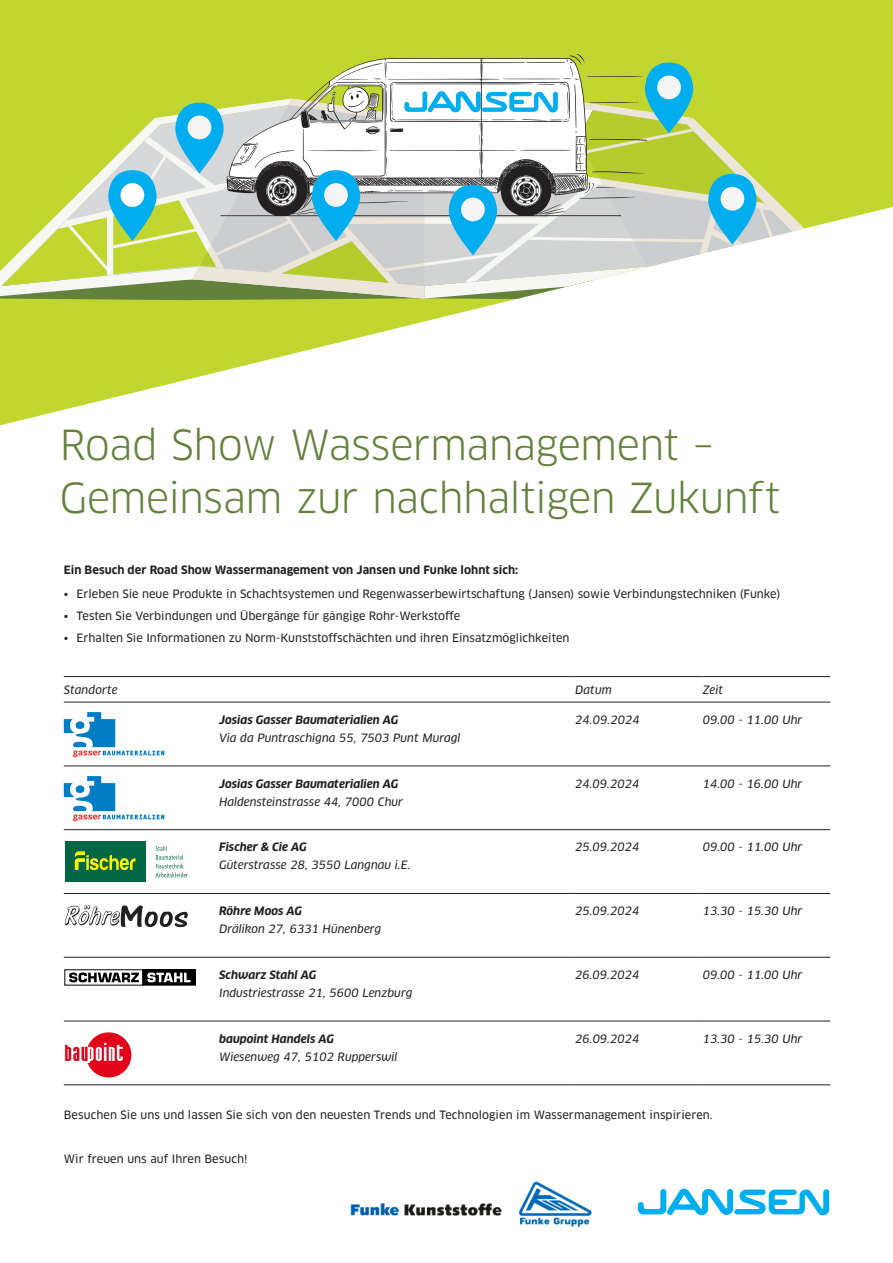
<style>
.page{position:relative;width:893px;height:1263px;background:#fff}
.page>*{position:absolute;margin:0;border:0;box-sizing:border-box;transform-origin:0 0}
.t1{font:40.5px/52.5px "Clan Pro";letter-spacing:-.015em;color:#63813c}
.t2{font:11.25px "Clan Pro News";color:#231f20}
.t3{font:italic 11.25px "Clan Pro News";color:#231f20}
.t4{font:italic 700 11.25px "Clan Pro";color:#231f20}
.t5{font:700 11.25px "Clan Pro";letter-spacing:.005em;color:#231f20}
</style>
<div class="page">
<svg style="left:638px;top:1189px;width:191px;height:26px"></svg>
<img style="left:351px;top:1181px;width:241px;height:46px">
<svg style="left:0;top:0;width:893px;height:425px;fill:#c1d72f"></svg>
<hr style="left:575px;top:766px;width:128px;height:1px;background:#231f20">
<hr style="left:703px;top:766px;width:127px;height:1px;background:#231f20">
<hr style="left:64px;top:829px;width:155px;height:1px;background:#231f20">
<hr style="left:219px;top:829px;width:356px;height:1px;background:#231f20">
<hr style="left:575px;top:829px;width:128px;height:1px;background:#231f20">
<hr style="left:703px;top:829px;width:127px;height:1px;background:#231f20">
<hr style="left:64px;top:893px;width:155px;height:1px;background:#231f20">
<hr style="left:219px;top:893px;width:356px;height:1px;background:#231f20">
<hr style="left:575px;top:893px;width:128px;height:1px;background:#231f20">
<hr style="left:703px;top:893px;width:127px;height:1px;background:#231f20">
<hr style="left:64px;top:957px;width:155px;height:1px;background:#231f20">
<hr style="left:219px;top:957px;width:356px;height:1px;background:#231f20">
<hr style="left:575px;top:957px;width:128px;height:1px;background:#231f20">
<hr style="left:703px;top:957px;width:127px;height:1px;background:#231f20">
<hr style="left:64px;top:1021px;width:155px;height:1px;background:#231f20">
<hr style="left:219px;top:1021px;width:356px;height:1px;background:#231f20">
<hr style="left:575px;top:1021px;width:128px;height:1px;background:#231f20">
<hr style="left:703px;top:1021px;width:127px;height:1px;background:#231f20">
<hr style="left:64px;top:1084px;width:155px;height:1px;background:#231f20">
<hr style="left:219px;top:1084px;width:356px;height:1px;background:#231f20">
<hr style="left:575px;top:1084px;width:128px;height:1px;background:#231f20">
<hr style="left:703px;top:1084px;width:127px;height:1px;background:#231f20">
<hr style="left:64px;top:766px;width:155px;height:1px;background:#231f20">
<hr style="left:219px;top:766px;width:356px;height:1px;background:#231f20">
<hr style="left:64px;top:676px;width:155px;height:1px;background:#231f20">
<hr style="left:219px;top:676px;width:356px;height:1px;background:#231f20">
<hr style="left:575px;top:676px;width:128px;height:1px;background:#231f20">
<hr style="left:703px;top:676px;width:127px;height:1px;background:#231f20">
<hr style="left:64px;top:702px;width:155px;height:1px;background:#231f20">
<hr style="left:219px;top:702px;width:356px;height:1px;background:#231f20">
<hr style="left:575px;top:702px;width:128px;height:1px;background:#231f20">
<hr style="left:703px;top:702px;width:127px;height:1px;background:#231f20">
<svg style="left:64px;top:712px;width:100px;height:45px"></svg>
<svg style="left:64px;top:776px;width:100px;height:45px"></svg>
<svg style="left:156px;top:846px;width:32px;height:31px"></svg>
<div style="left:65px;top:841px;width:80px;height:41px;background:#064"></div>
<svg style="left:75px;top:851px;width:61px;height:19px"></svg>
<svg style="left:65px;top:905px;width:123px;height:22px"></svg>
<svg style="left:144px;top:971px;width:50px;height:12px"></svg>
<div style="left:142px;top:969px;width:54px;height:16px;border:1px solid #000"></div>
<svg style="left:71px;top:982px;width:68px;height:1px"></svg>
<svg style="left:69px;top:972px;width:70px;height:10px"></svg>
<svg style="left:147px;top:972px;width:44px;height:10px"></svg>
<img style="left:64px;top:1032px;width:68px;height:46px">
<svg style="left:220px;top:54px;width:427px;height:9px;background:#bfcf52"></svg>
<svg style="left:0;top:63px;width:804px;height:237px"></svg>
<div style="left:188px;top:116px;width:23px;height:23px;background:#f5f5f6;border-radius:50%"></div>
<h1 class="t1" style="left:60px;top:419px;width:722px">Road Show Wassermanagement –<br>Gemeinsam zur nachhaltigen Zukunft</h1>
<p class="t5" style="left:64px;top:563px;width:456px">Ein Besuch der Road Show Wassermanagement von Jansen und Funke lohnt sich:</p>
<p class="t2" style="left:64px;top:587px;width:718px">• Erleben Sie neue Produkte in Schachtsystemen und Regenwasserbewirtschaftung (Jansen) sowie Verbindungstechniken (Funke)</p>
<p class="t2" style="left:64px;top:609px;width:398px">• Testen Sie Verbindungen und Übergänge für gängige Rohr-Werkstoffe</p>
<p class="t2" style="left:64px;top:632px;width:507px">• Erhalten Sie Informationen zu Norm-Kunststoffschächten und ihren Einsatzmöglichkeiten</p>
<p class="t3" style="left:64px;top:683px;width:55px">Standorte</p>
<p class="t3" style="left:575px;top:683px;width:38px">Datum</p>
<p class="t3" style="left:703px;top:683px;width:22px">Zeit</p>
<p class="t4" style="left:219px;top:713px;width:181px">Josias Gasser Baumaterialien AG</p>
<p class="t3" style="left:219px;top:731px;width:243px">Via da Puntraschigna 55, 7503 Punt Muragl</p>
<p class="t3" style="left:575px;top:713px;width:66px">24.09.2024</p>
<p class="t3" style="left:703px;top:713px;width:101px">09.00 - 11.00 Uhr</p>
<p class="t4" style="left:219px;top:777px;width:181px">Josias Gasser Baumaterialien AG</p>
<p class="t3" style="left:219px;top:795px;width:186px">Haldensteinstrasse 44, 7000 Chur</p>
<p class="t3" style="left:575px;top:777px;width:66px">24.09.2024</p>
<p class="t3" style="left:703px;top:777px;width:101px">14.00 - 16.00 Uhr</p>
<p class="t4" style="left:219px;top:840px;width:89px">Fischer &amp; Cie AG</p>
<p class="t3" style="left:219px;top:858px;width:193px">Güterstrasse 28, 3550 Langnau i.E.</p>
<p class="t3" style="left:575px;top:840px;width:66px">25.09.2024</p>
<p class="t3" style="left:703px;top:840px;width:101px">09.00 - 11.00 Uhr</p>
<p class="t4" style="left:219px;top:904px;width:85px">Röhre Moos AG</p>
<p class="t3" style="left:219px;top:922px;width:164px">Drälikon 27, 6331 Hünenberg</p>
<p class="t3" style="left:575px;top:904px;width:66px">25.09.2024</p>
<p class="t3" style="left:703px;top:904px;width:101px">13.30 - 15.30 Uhr</p>
<p class="t4" style="left:219px;top:968px;width:99px">Schwarz Stahl AG</p>
<p class="t3" style="left:219px;top:986px;width:195px">Industriestrasse 21, 5600 Lenzburg</p>
<p class="t3" style="left:575px;top:968px;width:66px">26.09.2024</p>
<p class="t3" style="left:703px;top:968px;width:101px">09.00 - 11.00 Uhr</p>
<p class="t4" style="left:219px;top:1032px;width:116px">baupoint Handels AG</p>
<p class="t3" style="left:219px;top:1050px;width:180px">Wiesenweg 47, 5102 Rupperswil</p>
<p class="t3" style="left:575px;top:1032px;width:66px">26.09.2024</p>
<p class="t3" style="left:703px;top:1032px;width:101px">13.30 - 15.30 Uhr</p>
<p class="t2" style="left:64px;top:1108px;width:650px">Besuchen Sie uns und lassen Sie sich von den neuesten Trends und Technologien im Wassermanagement inspirieren.</p>
<p class="t2" style="left:64px;top:1152px;width:185px">Wir freuen uns auf Ihren Besuch!</p>
</div>
